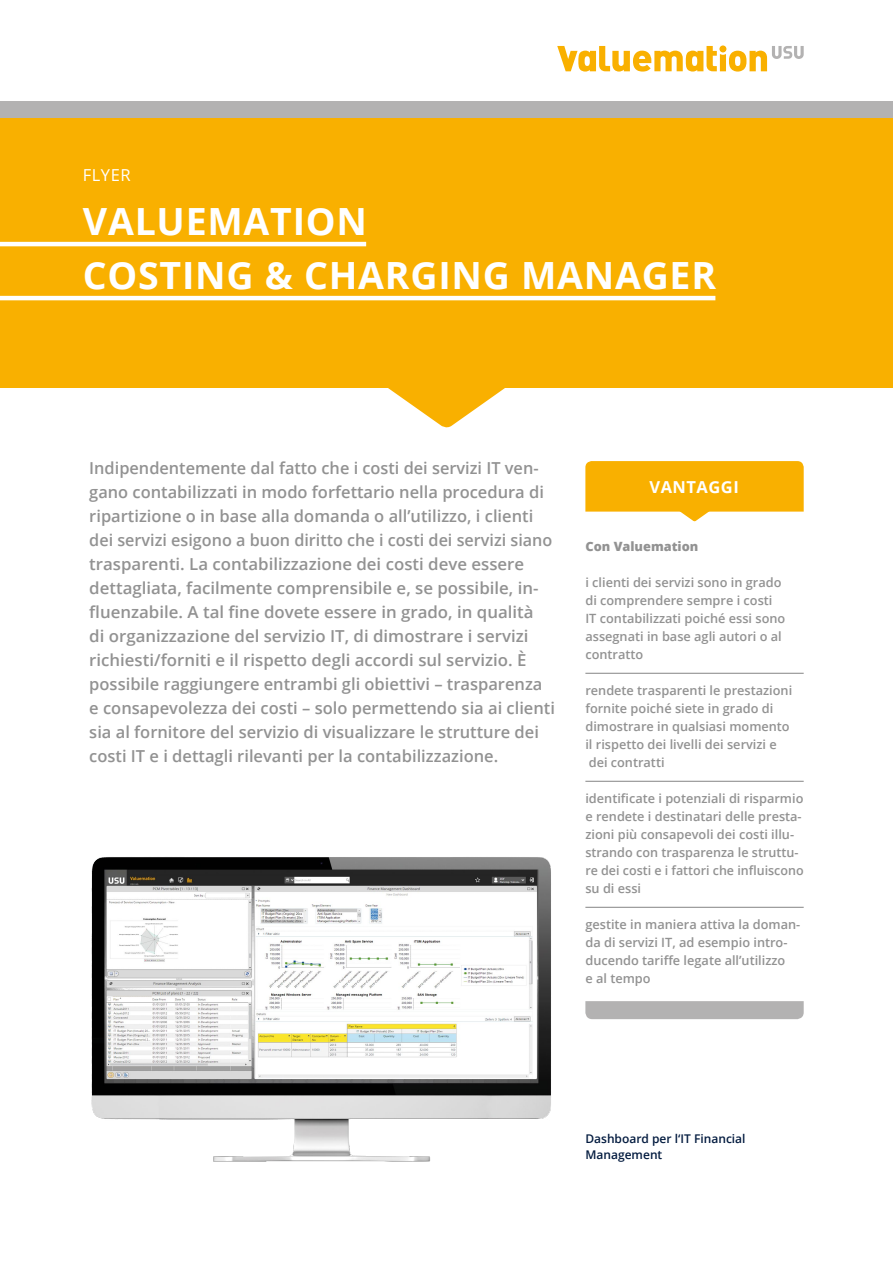
<style>
.page{position:relative;width:893px;height:1263px;background:#fff}
.page>*{position:absolute;margin:0;border:0;box-sizing:border-box;transform-origin:0 0}
.t1{font:700 37.5px/54px "Open Sans";letter-spacing:.02em;color:#fff}
.Einleser{font:600 16.5px/24px "Open Sans";color:#929292}
.Infofasten_Head{font:700 16.5px "Open Sans";letter-spacing:.03em;color:#fff}
.t2{font:16.5px "Open Sans";letter-spacing:.03em;color:#fff}
.Text_mit_Absatzlinie{font:600 12.75px/18px "Open Sans";color:#929292}
.Text_mit_Absatzlinie-2{font:800 12.75px "Open Sans";color:#929292}
.Bildunterschrift{font:600 12px/16.5px "Open Sans";color:#041c40}
</style>
<div class="page">
<img style="left:91px;top:857px;width:460px;height:305px">
<hr style="left:585px;top:673px;width:219px;height:1px;background:#929292">
<hr style="left:585px;top:781px;width:219px;height:1px;background:#929292">
<hr style="left:585px;top:907px;width:219px;height:1px;background:#929292">
<svg style="left:585px;top:461px;width:219px;height:61px"></svg>
<div style="left:585px;top:1001px;width:219px;height:18px;background:#b3b2b2"></div>
<div style="left:0;top:101px;width:893px;height:23px;background:#b3b2b2"></div>
<svg style="left:557px;top:46px;width:247px;height:26px"></svg>
<svg style="left:387px;top:387px;width:119px;height:41px"></svg>
<div style="left:0;top:118px;width:893px;height:269px;background:#f9b000"></div>
<hr style="left:0;top:242px;width:366px;height:4px;background:#fff">
<hr style="left:0;top:296px;width:715px;height:4px;background:#fff">
<p class="t2" style="left:83px;top:164px;width:49px">FLYER</p>
<h1 class="t1" style="left:83px;top:193px;width:635px">VALUEMATION<br>COSTING &amp; CHARGING MANAGER</h1>
<p class="Einleser" style="left:89px;top:455px;width:467px">Indipendentemente dal fatto che i costi dei servizi IT ven&shy;gano contabilizzati in modo forfettario nella procedura di ripartizione o in base alla domanda o all’utilizzo, i clienti dei servizi esigono a buon diritto che i costi dei servizi siano trasparenti. La contabilizzazione dei costi deve essere dettagliata, facilmente comprensibile e, se possibile, in&shy;fluenzabile. A tal fine dovete essere in grado, in qualità<br>di organizzazione del servizio IT, di dimostrare i servizi richiesti/forniti e il rispetto degli accordi sul servizio. È possibile raggiungere entrambi gli obiettivi – trasparenza e consapevolezza dei costi – solo permettendo sia ai clienti sia al fornitore del servizio di visualizzare le strutture dei costi IT e i dettagli rilevanti per la contabilizzazione.</p>
<p class="Infofasten_Head" style="left:649px;top:475px;width:91px">VANTAGGI</p>
<p class="Text_mit_Absatzlinie-2" style="left:585px;top:537px;width:114px">Con Valuemation</p>
<p class="Text_mit_Absatzlinie" style="left:585px;top:573px;width:201px">i clienti dei servizi sono in grado di comprendere sempre i costi<br>IT contabilizzati poiché essi sono assegnati in base agli autori o al contratto</p>
<p class="Text_mit_Absatzlinie" style="left:585px;top:681px;width:208px">rendete trasparenti le prestazioni fornite poiché siete in grado di dimostrare in qualsiasi momento il rispetto dei livelli dei servizi e dei contratti</p>
<p class="Text_mit_Absatzlinie" style="left:585px;top:789px;width:220px">identificate i potenziali di risparmio e rendete i destinatari delle presta&shy;zioni più consapevoli dei costi illu&shy;strando con trasparenza le struttu&shy;re dei costi e i fattori che influiscono su di essi</p>
<p class="Text_mit_Absatzlinie" style="left:585px;top:915px;width:216px">gestite in maniera attiva la doman&shy;da di servizi IT, ad esempio intro&shy;ducendo tariffe legate all’utilizzo<br>e al tempo</p>
<p class="Bildunterschrift" style="left:585px;top:1130px;width:162px">Dashboard per l‘IT Financial<br>Management</p>
</div>
